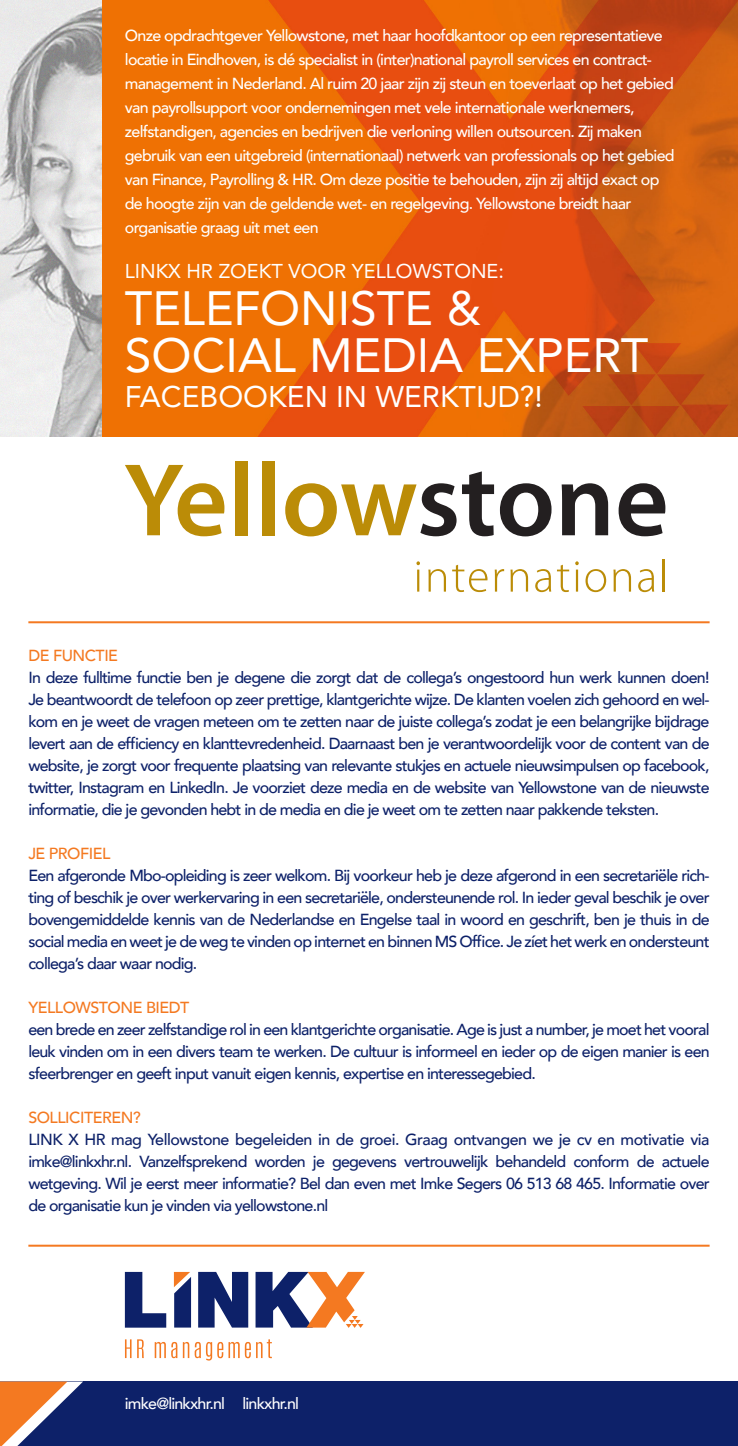
<style>
.page{position:relative;width:738px;height:1446px;background:#fff}
.page>*{position:absolute;margin:0;border:0;box-sizing:border-box;transform-origin:0 0}
.t1{font:48px "Avenir";color:#fff}
.t2{font:29.8px "Avenir";color:#fff}
.t3{font:20px "Avenir";color:#fff}
.t4{font:500 16px/22px "Avenir";letter-spacing:-.05em;color:#0d2169;text-align:justify}
.t5{font:500 16px/24px "Avenir";letter-spacing:-.045em;color:#fff}
.t6{font:500 16px "Avenir";letter-spacing:-.03em;color:#f47921}
</style>
<div class="page">
<img style="left:0;top:0;width:102px;height:437px">
<svg style="left:102px;top:0;width:635px;height:437px;background:#e25f0b"></svg>
<hr style="left:28px;top:621px;width:681px;height:2px;background:#f47921">
<div style="left:0;top:1381px;width:737px;height:65px;background:#0d2169"></div>
<svg style="left:125px;top:1272px;width:41px;height:55px"></svg>
<svg style="left:198px;top:1272px;width:50px;height:55px"></svg>
<svg style="left:174px;top:1272px;width:17px;height:56px"></svg>
<svg style="left:255px;top:1272px;width:109px;height:56px"></svg>
<svg style="left:125px;top:1339px;width:6px;height:19px"></svg>
<svg style="left:137px;top:1339px;width:7px;height:19px"></svg>
<svg style="left:154px;top:1342px;width:23px;height:16px"></svg>
<svg style="left:183px;top:1342px;width:56px;height:18px"></svg>
<svg style="left:245px;top:1339px;width:27px;height:19px"></svg>
<svg style="left:0;top:1381px;width:83px;height:65px"></svg>
<hr style="left:28px;top:1244px;width:681px;height:2px;background:#f47921">
<svg style="left:125px;top:465px;width:99px;height:71px"></svg>
<div style="left:234px;top:461px;width:13px;height:74px;background:#bb8c07"></div>
<div style="left:261px;top:461px;width:13px;height:74px;background:#bb8c07"></div>
<svg style="left:285px;top:471px;width:208px;height:65px"></svg>
<svg style="left:499px;top:483px;width:52px;height:53px"></svg>
<svg style="left:561px;top:483px;width:46px;height:52px"></svg>
<svg style="left:618px;top:483px;width:47px;height:53px"></svg>
<hr style="left:417px;top:569px;width:2px;height:22px;background:#bb8c07">
<svg style="left:428px;top:569px;width:17px;height:22px"></svg>
<svg style="left:452px;top:565px;width:35px;height:27px"></svg>
<svg style="left:494px;top:569px;width:9px;height:22px"></svg>
<svg style="left:510px;top:569px;width:17px;height:22px"></svg>
<svg style="left:535px;top:569px;width:15px;height:23px"></svg>
<svg style="left:557px;top:565px;width:11px;height:27px"></svg>
<hr style="left:575px;top:569px;width:2px;height:22px;background:#bb8c07">
<svg style="left:585px;top:569px;width:20px;height:23px"></svg>
<svg style="left:613px;top:569px;width:17px;height:22px"></svg>
<svg style="left:638px;top:569px;width:15px;height:23px"></svg>
<hr style="left:662px;top:559px;width:2px;height:32px;background:#bb8c07">
<p class="t5" style="left:125px;top:23px;width:550px">Onze opdrachtgever Yellowstone, met haar hoofdkantoor op een representatieve locatie in Eindhoven, is dé specialist in (inter)national payroll services en contract&shy;management in Nederland. Al ruim 20 jaar zijn zij steun en toeverlaat op het gebied van payrollsupport voor ondernemingen met vele internationale werknemers, zelfstandigen, agencies en bedrijven die verloning willen outsourcen. Zij maken</p>
<p class="t5" style="left:125px;top:143px;width:551px">gebruik van een uitgebreid (internationaal) netwerk van professionals op het gebied van Finance, Payrolling &amp; HR. Om deze positie te behouden, zijn zij altijd exact op de hoogte zijn van de geldende wet- en regelgeving. Yellowstone breidt haar</p>
<p class="t5" style="left:125px;top:215px;width:195px">organisatie graag uit met een</p>
<p class="t3" style="left:125px;top:255px;width:380px">LINKX HR ZOEKT VOOR YELLOWSTONE:</p>
<p class="t1" style="left:125px;top:270px;width:357px">TELEFONISTE &amp;</p>
<p class="t1" style="left:125px;top:317px;width:524px">SOCIAL MEDIA EXPERT</p>
<p class="t2" style="left:125px;top:372px;width:419px">FACEBOOKEN IN WERKTIJD?!</p>
<p class="t6" style="left:28px;top:642px;width:91px">DE FUNCTIE</p>
<p class="t4" style="left:28px;top:665px;width:682px">In deze fulltime functie ben je degene die zorgt dat de collega’s ongestoord hun werk kunnen doen!<br>Je beantwoordt de telefoon op zeer prettige, klantgerichte wijze. De klanten voelen zich gehoord en wel&shy;kom en je weet de vragen meteen om te zetten naar de juiste collega’s zodat je een belangrijke bijdrage levert aan de efficiency en klanttevredenheid. Daarnaast ben je verantwoordelijk voor de content van de website, je zorgt voor frequente plaatsing van relevante stukjes en actuele nieuwsimpulsen op facebook, twitter, Instagram en LinkedIn. Je voorziet deze media en de website van Yellowstone van de nieuwste informatie, die je gevonden hebt in de media en die je weet om te zetten naar pakkende teksten.</p>
<p class="t6" style="left:28px;top:840px;width:83px">JE PROFIEL</p>
<p class="t4" style="left:28px;top:863px;width:682px">Een afgeronde Mbo-opleiding is zeer welkom. Bij voorkeur heb je deze afgerond in een secretariële rich&shy;ting of beschik je over werkervaring in een secretariële, ondersteunende rol. In ieder geval beschik je over bovengemiddelde kennis van de Nederlandse en Engelse taal in woord en geschrift, ben je thuis in de social media en weet je de weg te vinden op internet en binnen MS Office. Je zíet het werk en ondersteunt collega’s daar waar nodig.</p>
<p class="t6" style="left:28px;top:994px;width:162px">YELLOWSTONE BIEDT</p>
<p class="t4" style="left:28px;top:1017px;width:682px">een brede en zeer zelfstandige rol in een klantgerichte organisatie. Age is just a number, je moet het vooral leuk vinden om in een divers team te werken. De cultuur is informeel en ieder op de eigen manier is een sfeerbrenger en geeft input vanuit eigen kennis, expertise en interessegebied.</p>
<p class="t6" style="left:28px;top:1104px;width:114px">SOLLICITEREN?</p>
<p class="t4" style="left:28px;top:1127px;width:682px">LINK X HR mag Yellowstone begeleiden in de groei. Graag ontvangen we je cv en motivatie via imke@linkxhr.nl. Vanzelfsprekend worden je gegevens vertrouwelijk behandeld conform de actuele wetgeving. Wil je eerst meer informatie? Bel dan even met Imke Segers 06 513 68 465. Informatie over de organisatie kun je vinden via yellowstone.nl</p>
<p class="t5" style="left:125px;top:1390px;width:101px">imke@linkxhr.nl</p>
<p class="t5" style="left:242px;top:1390px;width:58px">linkxhr.nl</p>
</div>
